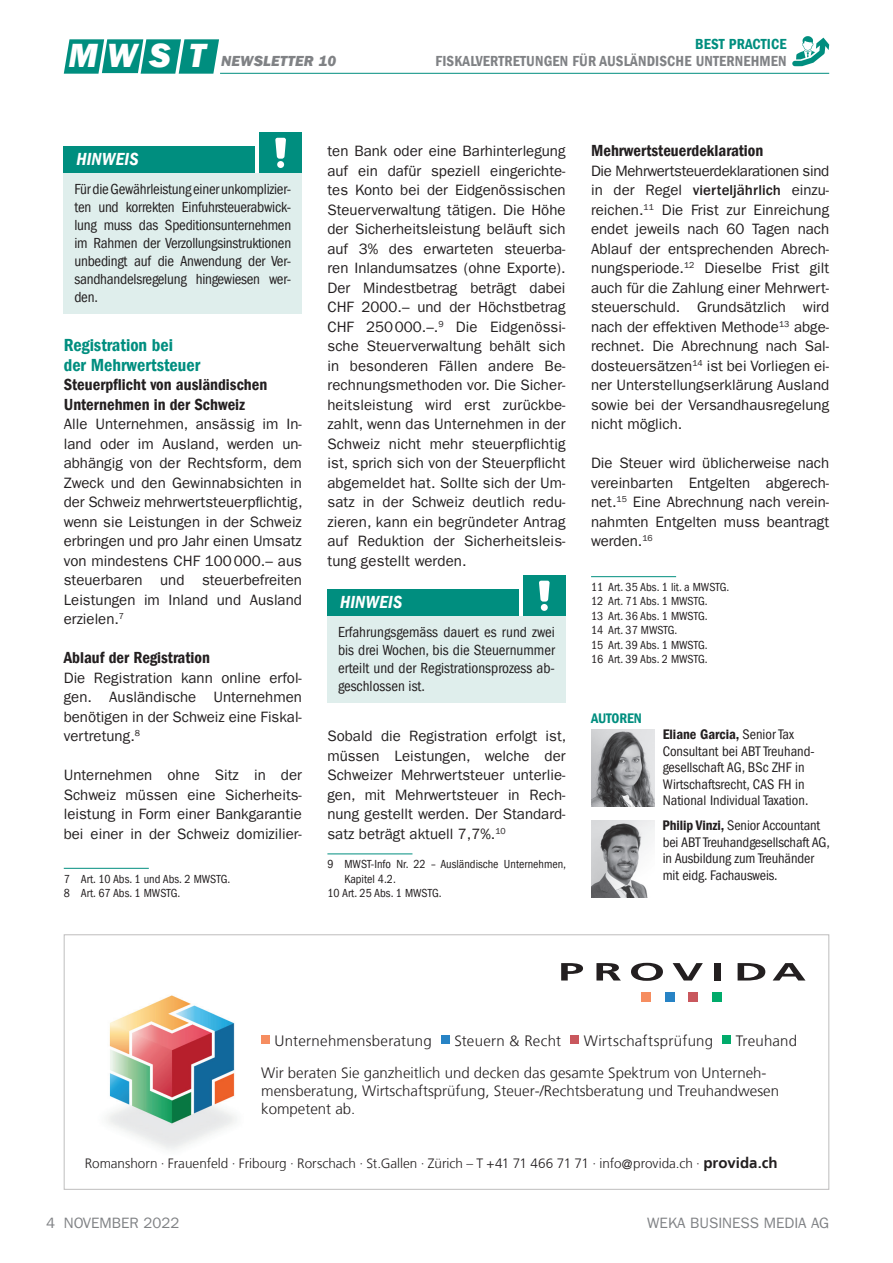
<style>
.page{position:relative;width:893px;height:1263px;background:#fff}
.page>*{position:absolute;margin:0;border:0;box-sizing:border-box;transform-origin:0 0}
.t1{font:italic 800 34.5px "Franklin Gothic LT Pro";color:#fff}
.t2{font:18px/19.5px "Franklin Gothic LT Pro Dm Cn";color:#008e7f}
.t3{font:18px "Franklin Gothic LT Pro Dm Cn It";letter-spacing:.01em;color:#fff}
.t4{font:16.5px/19.5px "Franklin Gothic LT Pro Dm Cn";color:#231f20}
.t5{font:15px/19.5px "Franklin Gothic LT Pro";color:#231f20;text-align:justify}
.t6{font:condensed 15px/18px "Franklin Gothic LT Pro";letter-spacing:-.015em;color:#231f20;text-align:justify}
.t7{font:300 15px/18px "Frutiger";color:#231f20}
.t8{font:15px "Franklin Gothic LT Pro Dm Cn";letter-spacing:.01em;color:#808285}
.t9{font:300 15px "Frutiger";letter-spacing:.02em;color:#231f20}
.t10{font:15px "Franklin Gothic LT Pro";color:#808285}
.t11{font:italic 800 15px "Franklin Gothic LT Pro";letter-spacing:.01em;color:#808285}
.t12{font:15px "Franklin Gothic LT Pro Dm Cn";letter-spacing:.01em;color:#008e7f}
.t13{font:condensed 14.25px/16.5px "Franklin Gothic LT Pro";letter-spacing:-.01em;color:#231f20}
.t14{font:14.25px "Franklin Gothic LT Pro Dm Cn";color:#231f20}
.t15{font:14.25px "Franklin Gothic LT Pro Dm Cn";color:#008e7f}
.t16{font:300 13.5px "Frutiger";color:#231f20}
.t17{font:condensed 12px/14.4px "Franklin Gothic LT Pro";color:#231f20}
.s1{font-weight:500}
.s2{font-family:"Franklin Gothic LT Pro";font-stretch:condensed}
.s3{font-family:"Franklin Gothic LT Pro Dm Cn";font-stretch:normal}
.s4{font-weight:700;font-size:15px}
</style>
<div class="page">
<svg style="left:792px;top:36px;width:37px;height:30px"></svg>
<hr style="left:220px;top:73px;width:609px;height:1px;background:#008e7f">
<svg style="left:64px;top:39px;width:155px;height:35px;background:#1d9b8d"></svg>
<hr style="left:64px;top:868px;width:85px;height:1px;background:#008e7f">
<div style="left:327px;top:616px;width:239px;height:86px;background:#dfeeec"></div>
<div style="left:327px;top:589px;width:192px;height:27px;background:#008e7f"></div>
<div style="left:523px;top:576px;width:43px;height:40px;background:#008e7f"></div>
<svg style="left:539px;top:581px;width:11px;height:21px"></svg>
<div style="left:541px;top:604px;width:7px;height:7px;background:#fff;border-radius:50%"></div>
<hr style="left:327px;top:853px;width:85px;height:1px;background:#008e7f">
<hr style="left:591px;top:576px;width:85px;height:1px;background:#008e7f">
<img style="left:591px;top:729px;width:64px;height:77px">
<img style="left:591px;top:820px;width:64px;height:77px">
<img style="left:63px;top:982px;width:174px;height:177px">
<div style="left:261px;top:1035px;width:9px;height:8px;background:#f68d60"></div>
<div style="left:441px;top:1035px;width:9px;height:8px;background:#2783c5"></div>
<div style="left:570px;top:1035px;width:9px;height:8px;background:#c9575d"></div>
<div style="left:722px;top:1035px;width:9px;height:8px;background:#00ab6b"></div>
<svg style="left:561px;top:963px;width:22px;height:17px"></svg>
<svg style="left:596px;top:963px;width:25px;height:17px"></svg>
<svg style="left:631px;top:963px;width:32px;height:18px"></svg>
<svg style="left:673px;top:963px;width:30px;height:17px"></svg>
<div style="left:715px;top:963px;width:6px;height:17px;background:#231f20"></div>
<svg style="left:738px;top:963px;width:27px;height:17px"></svg>
<svg style="left:773px;top:963px;width:32px;height:17px"></svg>
<div style="left:641px;top:992px;width:9px;height:9px;background:#f68d60"></div>
<div style="left:665px;top:992px;width:9px;height:9px;background:#2783c5"></div>
<div style="left:689px;top:992px;width:9px;height:9px;background:#c9575d"></div>
<div style="left:712px;top:992px;width:9px;height:9px;background:#00ab6b"></div>
<div style="left:64px;top:173px;width:238px;height:140px;background:#dfeeec"></div>
<div style="left:64px;top:146px;width:191px;height:27px;background:#008e7f"></div>
<div style="left:259px;top:133px;width:43px;height:40px;background:#008e7f"></div>
<svg style="left:275px;top:138px;width:11px;height:21px"></svg>
<div style="left:277px;top:161px;width:7px;height:7px;background:#fff;border-radius:50%"></div>
<h1 class="t1" style="left:69px;top:36px;width:141px">M W S T</h1>
<p class="t11" style="left:221px;top:52px;width:117px">NEWSLETTER 10</p>
<p class="t12" style="left:695px;top:36px;width:93px">BEST PRACTICE</p>
<p class="t8" style="left:436px;top:52px;width:353px">FISKALVERTRETUNGEN FÜR AUSLÄNDISCHE UNTERNEHMEN</p>
<p class="t3" style="left:77px;top:149px;width:64px">HINWEIS</p>
<p class="t6" style="left:74px;top:180px;width:218px">Für die Gewährleistung einer unkomplizier&shy;ten und korrekten Einfuhrsteuerabwick&shy;lung muss das Speditionsunternehmen im Rahmen der Verzollungsinstruktionen unbedingt auf die Anwendung der Ver&shy;sandhandelsregelung hingewiesen wer&shy;den.</p>
<p class="t2" style="left:64px;top:335px;width:138px">Registration bei<br>der Mehrwertsteuer</p>
<p class="t4" style="left:64px;top:375px;width:205px">Steuerpflicht von ausländischen<br>Unternehmen in der Schweiz</p>
<p class="t5" style="left:64px;top:414px;width:240px">Alle Unternehmen, ansässig im In&shy;land oder im Ausland, werden un&shy;abhängig von der Rechtsform, dem Zweck und den Gewinnabsichten in der Schweiz mehrwertsteuerpflichtig, wenn sie Leistungen in der Schweiz erbringen und pro Jahr einen Umsatz von mindestens CHF 100000.– aus steuerbaren und steuerbefreiten Leistungen im Inland und Ausland erzielen.<sup>7</sup></p>
<p class="t4" style="left:64px;top:648px;width:148px">Ablauf der Registration</p>
<p class="t5" style="left:64px;top:668px;width:240px">Die Registration kann online erfol&shy;gen. Ausländische Unternehmen benötigen in der Schweiz eine Fiskal&shy;vertretung.<sup>8</sup></p>
<p class="t5" style="left:64px;top:765px;width:240px">Unternehmen ohne Sitz in der Schweiz müssen eine Sicherheits&shy;leistung in Form einer Bankgarantie bei einer in der Schweiz domizilier-</p>
<p class="t17" style="left:64px;top:872px;width:168px">7 Art. 10 Abs. 1 und Abs. 2 MWSTG.<br>8 Art. 67 Abs. 1 MWSTG.</p>
<p class="t5" style="left:327px;top:141px;width:240px">ten Bank oder eine Barhinterlegung auf ein dafür speziell eingerichte&shy;tes Konto bei der Eidgenössischen Steuerverwaltung tätigen. Die Höhe der Sicherheitsleistung beläuft sich auf 3% des erwarteten steuerba&shy;ren Inlandumsatzes (ohne Exporte).<br>Der Mindestbetrag beträgt dabei CHF 2000.– und der Höchstbetrag CHF 250000.–.<sup>9</sup> Die Eidgenössi&shy;sche Steuerverwaltung behält sich in besonderen Fällen andere Be&shy;rechnungsmethoden vor. Die Sicher&shy;heitsleistung wird erst zurückbe&shy;zahlt, wenn das Unternehmen in der Schweiz nicht mehr steuerpflichtig ist, sprich sich von der Steuerpflicht abgemeldet hat. Sollte sich der Um&shy;satz in der Schweiz deutlich redu&shy;zieren, kann ein begründeter Antrag auf Reduktion der Sicherheitsleis&shy;tung gestellt werden.</p>
<p class="t3" style="left:340px;top:592px;width:64px">HINWEIS</p>
<p class="t6" style="left:338px;top:623px;width:218px">Erfahrungsgemäss dauert es rund zwei bis drei Wochen, bis die Steuernummer erteilt und der Registrationsprozess ab&shy;geschlossen ist.</p>
<p class="t5" style="left:327px;top:726px;width:240px">Sobald die Registration erfolgt ist, müssen Leistungen, welche der Schweizer Mehrwertsteuer unterlie&shy;gen, mit Mehrwertsteuer in Rech&shy;nung gestellt werden. Der Standard&shy;satz beträgt aktuell 7,7%.<sup>10</sup></p>
<p class="t17" style="left:327px;top:857px;width:240px">9 MWST-Info Nr. 22 – Ausländische Unternehmen,</p>
<p class="t17" style="left:344px;top:872px;width:53px">Kapitel 4.2.</p>
<p class="t17" style="left:327px;top:886px;width:116px">10 Art. 25 Abs. 1 MWSTG.</p>
<p class="t4" style="left:591px;top:141px;width:174px">Mehrwertsteuerdeklaration</p>
<p class="t5" style="left:591px;top:161px;width:240px">Die Mehrwertsteuerdeklarationen sind in der Regel <span class="s1">vierteljährlich</span> einzu&shy;reichen.<sup>11</sup> Die Frist zur Einreichung endet jeweils nach 60 Tagen nach Ablauf der entsprechenden Abrech&shy;nungsperiode.<sup>12</sup> Dieselbe Frist gilt auch für die Zahlung einer Mehrwert&shy;steuerschuld. Grundsätzlich wird nach der effektiven Methode<sup>13</sup> abge&shy;rechnet. Die Abrechnung nach Sal&shy;dosteuersätzen<sup>14</sup> ist bei Vorliegen ei&shy;ner Unterstellungserklärung Ausland sowie bei der Versandhausregelung nicht möglich.</p>
<p class="t5" style="left:591px;top:453px;width:240px">Die Steuer wird üblicherweise nach vereinbarten Entgelten abgerech&shy;net.<sup>15</sup> Eine Abrechnung nach verein&shy;nahmten Entgelten muss beantragt werden.<sup>16</sup></p>
<p class="t17" style="left:591px;top:580px;width:140px">11 Art. 35 Abs. 1 lit. a MWSTG.<br>12 Art. 71 Abs. 1 MWSTG.<br>13 Art. 36 Abs. 1 MWSTG.<br>14 Art. 37 MWSTG.<br>15 Art. 39 Abs. 1 MWSTG.<br>16 Art. 39 Abs. 2 MWSTG.</p>
<p class="t15" style="left:591px;top:710px;width:52px">AUTOREN</p>
<p class="t14" style="left:663px;top:726px;width:133px">Eliane Garcia, <span class="s2">Senior Tax</span></p>
<p class="t13" style="left:663px;top:743px;width:152px">Consultant bei ABT Treuhand&shy;gesellschaft AG, BSc ZHF in<br>Wirtschaftsrecht, CAS FH in<br>National Individual Taxation.</p>
<p class="t13" style="left:663px;top:817px;width:169px"><span class="s3">Philip Vinzi,</span> Senior Accountant bei ABT Treuhandgesellschaft AG, in Ausbildung zum Treuhänder mit eidg. Fachausweis.</p>
<p class="t9" style="left:275px;top:1032px;width:159px">Unternehmensberatung</p>
<p class="t7" style="left:454px;top:1032px;width:108px">Steuern &amp; Recht</p>
<p class="t9" style="left:584px;top:1032px;width:131px">Wirtschaftsprüfung</p>
<p class="t7" style="left:736px;top:1032px;width:63px">Treuhand</p>
<p class="t7" style="left:261px;top:1063px;width:519px">Wir beraten Sie ganzheitlich und decken das gesamte Spektrum von Unterneh&shy;mensberatung, Wirtschaftsprüfung, Steuer-/Rechtsberatung und Treuhandwesen kompetent ab.</p>
<p class="t16" style="left:85px;top:1156px;width:695px">Romanshorn · Frauenfeld · Fribourg · Rorschach · St.Gallen · Zürich – T +41 71 466 71 71 · info@provida.ch · <span class="s4">provida.ch</span></p>
<p class="t10" style="left:46px;top:1214px;width:135px">4 NOVEMBER 2022</p>
<p class="t10" style="left:647px;top:1214px;width:183px">WEKA BUSINESS MEDIA AG</p>
</div>
